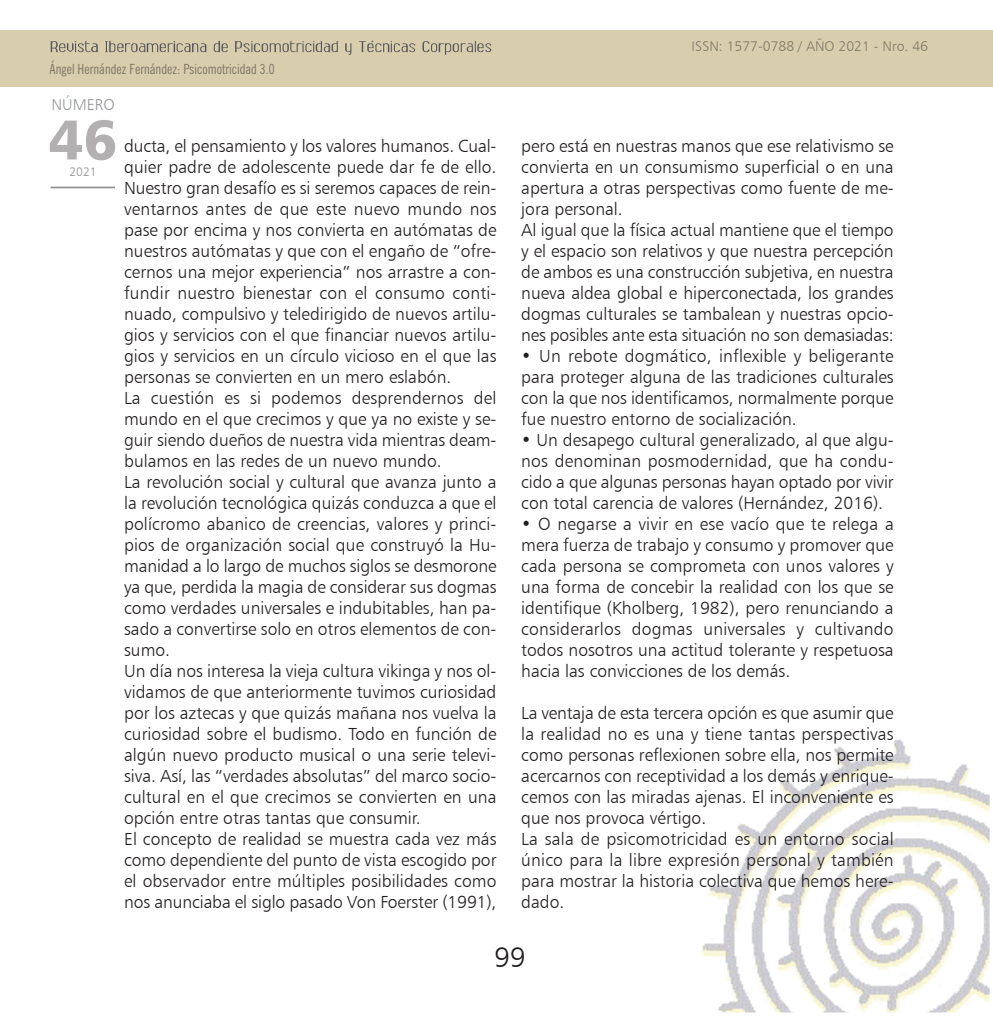
<style>
.page{position:relative;width:993px;height:1017px;background:#fff}
.page>*{position:absolute;margin:0;border:0;box-sizing:border-box;transform-origin:0 0}
.t1{font:56px "Humanist 777 BT Black B";color:rgb(35 31 32/.35)}
.t2{font:28px "Humanist 777 BT Light B";color:#231f20}
.t3{font:17.5px/21px "Humanist 777 BT Light B";color:#231f20;text-align:justify}
.t4{font:15.75px "Humanist 777 BT Light B";color:#939598}
.t5{font:condensed 14px "News Gothic BT";color:rgb(35 31 32/.5)}
.t6{font:14px "Humanist 777 BT Light B";color:rgb(35 31 32/.5)}
.t7{font:12.25px "Humanist 777 BT Light B";color:rgb(35 31 32/.5)}
</style>
<div class="page">
<img style="left:702px;top:739px;width:287px;height:273px">
<div style="left:0;top:30px;width:992px;height:57px;background:#d8ceae"></div>
<svg style="left:105px;top:41px;width:101px;height:11px"></svg>
<svg style="left:214px;top:41px;width:14px;height:11px"></svg>
<svg style="left:235px;top:41px;width:103px;height:11px"></svg>
<svg style="left:345px;top:43px;width:6px;height:12px"></svg>
<svg style="left:422px;top:41px;width:69px;height:14px"></svg>
<svg style="left:51px;top:41px;width:47px;height:11px"></svg>
<svg style="left:359px;top:40px;width:56px;height:12px"></svg>
<hr style="left:51px;top:187px;width:64px;height:1px;background:#918f8f">
<p class="t5" style="left:49px;top:63px;width:227px">Ángel Hernández Fernández: Psicomotricidad 3.0</p>
<p class="t4" style="left:51px;top:95px;width:65px">NÚMERO</p>
<p class="t6" style="left:691px;top:37px;width:238px">ISSN: 1577-0788 / AÑO 2021 - Nro. 46</p>
<p class="t1" style="left:48px;top:104px;width:70px">46</p>
<p class="t7" style="left:69px;top:164px;width:29px">2021</p>
<p class="t3" style="left:124px;top:135px;width:374px">ducta, el pensamiento y los valores humanos. Cual&shy;quier padre de adolescente puede dar fe de ello.<br>Nuestro gran desafío es si seremos capaces de rein&shy;ventarnos antes de que este nuevo mundo nos pase por encima y nos convierta en autómatas de nuestros autómatas y que con el engaño de “ofre&shy;cernos una mejor experiencia” nos arrastre a con&shy;fundir nuestro bienestar con el consumo conti&shy;nuado, compulsivo y teledirigido de nuevos artilu&shy;gios y servicios con el que financiar nuevos artilu&shy;gios y servicios en un círculo vicioso en el que las personas se convierten en un mero eslabón.</p>
<p class="t3" style="left:124px;top:387px;width:374px">La cuestión es si podemos desprendernos del mundo en el que crecimos y que ya no existe y se&shy;guir siendo dueños de nuestra vida mientras deam&shy;bulamos en las redes de un nuevo mundo.</p>
<p class="t3" style="left:124px;top:471px;width:374px">La revolución social y cultural que avanza junto a la revolución tecnológica quizás conduzca a que el polícromo abanico de creencias, valores y princi&shy;pios de organización social que construyó la Hu&shy;manidad a lo largo de muchos siglos se desmorone ya que, perdida la magia de considerar sus dogmas como verdades universales e indubitables, han pa&shy;sado a convertirse solo en otros elementos de con&shy;sumo.</p>
<p class="t3" style="left:124px;top:660px;width:374px">Un día nos interesa la vieja cultura vikinga y nos ol&shy;vidamos de que anteriormente tuvimos curiosidad por los aztecas y que quizás mañana nos vuelva la curiosidad sobre el budismo. Todo en función de algún nuevo producto musical o una serie televi&shy;siva. Así, las “verdades absolutas” del marco socio&shy;cultural en el que crecimos se convierten en una opción entre otras tantas que consumir.</p>
<p class="t3" style="left:124px;top:828px;width:374px">El concepto de realidad se muestra cada vez más como dependiente del punto de vista escogido por el observador entre múltiples posibilidades como nos anunciaba el siglo pasado Von Foerster (1991),</p>
<p class="t3" style="left:521px;top:135px;width:374px">pero está en nuestras manos que ese relativismo se convierta en un consumismo superficial o en una apertura a otras perspectivas como fuente de me&shy;jora personal.</p>
<p class="t3" style="left:521px;top:219px;width:374px">Al igual que la física actual mantiene que el tiempo y el espacio son relativos y que nuestra percepción de ambos es una construcción subjetiva, en nuestra nueva aldea global e hiperconectada, los grandes dogmas culturales se tambalean y nuestras opcio&shy;nes posibles ante esta situación no son demasiadas:</p>
<p class="t3" style="left:521px;top:345px;width:374px">• Un rebote dogmático, inflexible y beligerante para proteger alguna de las tradiciones culturales con la que nos identificamos, normalmente porque fue nuestro entorno de socialización.</p>
<p class="t3" style="left:521px;top:429px;width:374px">• Un desapego cultural generalizado, al que algu&shy;nos denominan posmodernidad, que ha condu&shy;cido a que algunas personas hayan optado por vivir con total carencia de valores (Hernández, 2016).</p>
<p class="t3" style="left:521px;top:513px;width:374px">• O negarse a vivir en ese vacío que te relega a mera fuerza de trabajo y consumo y promover que cada persona se comprometa con unos valores y una forma de concebir la realidad con los que se identifique (Kholberg, 1982), pero renunciando a considerarlos dogmas universales y cultivando todos nosotros una actitud tolerante y respetuosa hacia las convicciones de los demás.</p>
<p class="t3" style="left:521px;top:702px;width:374px">La ventaja de esta tercera opción es que asumir que la realidad no es una y tiene tantas perspectivas como personas reflexionen sobre ella, nos permite acercarnos con receptividad a los demás y enrique&shy;cemos con las miradas ajenas. El inconveniente es que nos provoca vértigo.</p>
<p class="t3" style="left:521px;top:828px;width:374px">La sala de psicomotricidad es un entorno social único para la libre expresión personal y también para mostrar la historia colectiva que hemos here&shy;dado.</p>
<p class="t2" style="left:494px;top:940px;width:33px">99</p>
</div>
